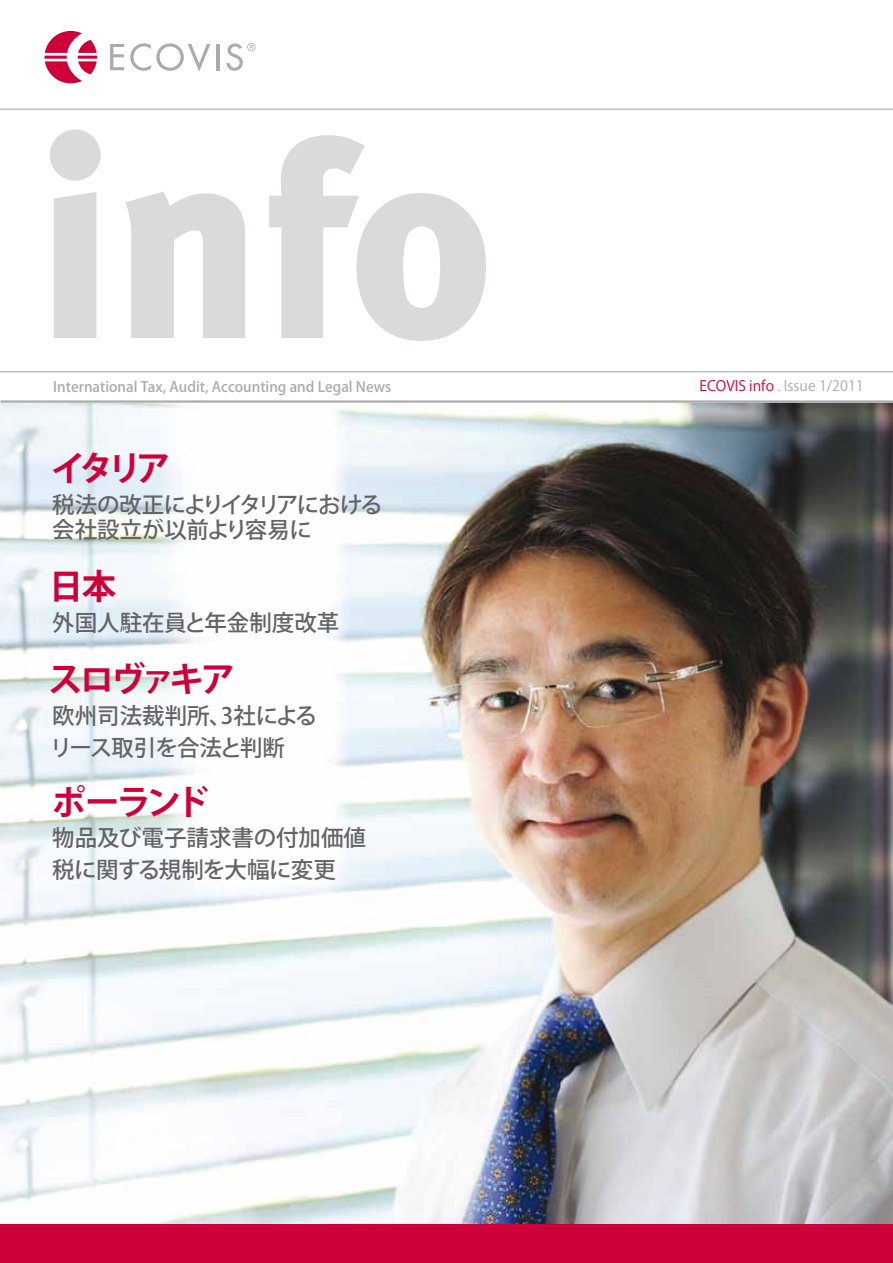
<style>
.page{position:relative;width:893px;height:1263px;background:#fff}
.page>*{position:absolute;margin:0;border:0;box-sizing:border-box;transform-origin:0 0}
.t1{font:700 34.5px "Koz Go Pro";letter-spacing:-.14em;color:#cd0039}
.t2{font:500 22.5px/32px "Koz Go Pro";letter-spacing:-.01em;color:#646467}
.t3{font:500 14.25px "Koz Go Pro";color:#ababad}
.t4{font:14.25px "Koz Go Pro";color:#ababad}
.s1{color:#cd0039}
</style>
<div class="page">
<img style="left:0;top:401px;width:893px;height:824px">
<hr style="left:0;top:109px;width:893px;height:1px;background:#ababad">
<hr style="left:0;top:371px;width:893px;height:1px;background:#ababad">
<hr style="left:1px;top:400px;width:892px;height:3px;background:#ababad">
<svg style="left:110px;top:44px;width:14px;height:26px"></svg>
<svg style="left:130px;top:43px;width:80px;height:29px"></svg>
<hr style="left:216px;top:44px;width:3px;height:26px;background:#ababad">
<svg style="left:226px;top:43px;width:29px;height:28px"></svg>
<svg style="left:44px;top:31px;width:53px;height:52px"></svg>
<div style="left:0;top:1225px;width:893px;height:38px;background:#cd0039"></div>
<svg style="left:50px;top:129px;width:436px;height:212px"></svg>
<p class="t3" style="left:53px;top:378px;width:339px">International Tax, Audit, Accounting and Legal News</p>
<p class="t4" style="left:700px;top:377px;width:166px"><span class="s1">ECOVIS info</span> . Issue 1/2011</p>
<h1 class="t1" style="left:51px;top:446px;width:121px">イタリア</h1>
<p class="t2" style="left:52px;top:493px;width:332px;line-height:25.5px">税法の改正によりイタリアにおける会社設立が以前より容易に</p>
<h1 class="t1" style="left:49px;top:564px;width:69px">日本</h1>
<p class="t2" style="left:52px;top:608px;width:289px">外国人駐在員と年金制度改革</p>
<h1 class="t1" style="left:48px;top:657px;width:189px">スロヴァキア</h1>
<p class="t2" style="left:50px;top:701px;width:269px">欧州司法裁判所、3社によるリース取引を合法と判断</p>
<h1 class="t1" style="left:52px;top:780px;width:159px">ポーランド</h1>
<p class="t2" style="left:52px;top:823px;width:315px">物品及び電子請求書の付加価値税に関する規制を大幅に変更</p>
</div>
